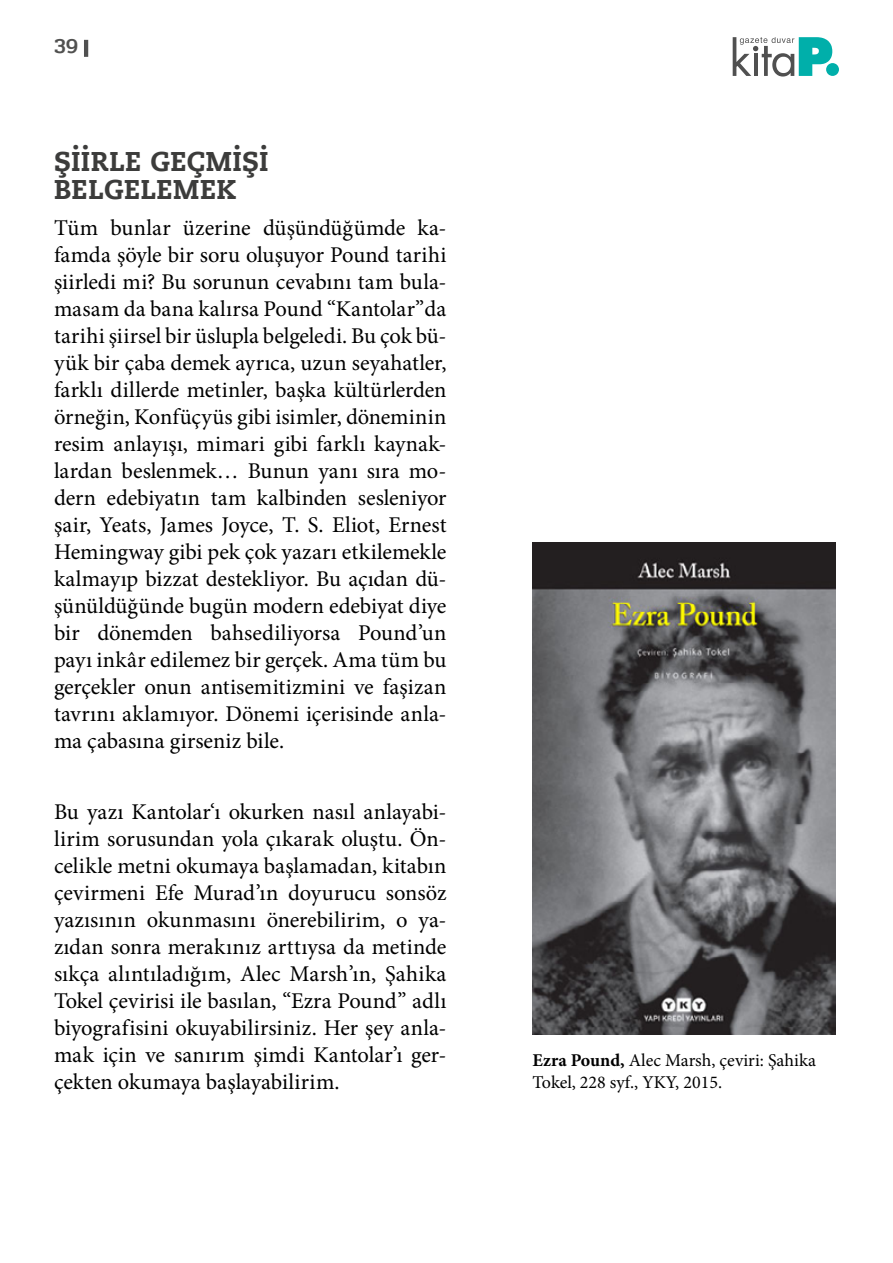
<style>
.page{position:relative;width:893px;height:1263px;background:#fff}
.page>*{position:absolute;margin:0;border:0;box-sizing:border-box;transform-origin:0 0}
.t1{font:700 27px/28.5px "Caecilia LT Std Roman";letter-spacing:.02em;color:#3c3c3b}
.t2{font:22.5px/27px "Minion Pro";color:#000;text-align:justify}
.t3{font:500 21px "Pridi";color:#515150}
.t4{font:18px/21.6px "Minion Pro";color:#000}
.s1{font-weight:700}
</style>
<div class="page">
<svg style="left:733px;top:37px;width:99px;height:40px"></svg>
<div style="left:826px;top:63px;width:13px;height:13px;background:#00afaa;border-radius:50%"></div>
<hr style="left:84px;top:40px;width:4px;height:17px;background:#505050">
<img style="left:533px;top:543px;width:303px;height:491px">
<p class="t3" style="left:54px;top:31px;width:26px">39</p>
<p class="t1" style="left:54px;top:147px;width:216px">ŞİİRLE GEÇMİŞİ<br>BELGELEMEK</p>
<p class="t2" style="left:54px;top:214px;width:394px">Tüm bunlar üzerine düşündüğümde ka&shy;famda şöyle bir soru oluşuyor Pound tarihi şiirledi mi? Bu sorunun cevabını tam bula&shy;masam da bana kalırsa Pound “Kantolar”da tarihi şiirsel bir üslupla belgeledi. Bu çok bü&shy;yük bir çaba demek ayrıca, uzun seyahatler, farklı dillerde metinler, başka kültürlerden örneğin, Konfüçyüs gibi isimler, döneminin resim anlayışı, mimari gibi farklı kaynak&shy;lardan beslenmek… Bunun yanı sıra mo&shy;dern edebiyatın tam kalbinden sesleniyor şair, Yeats, James Joyce, T. S. Eliot, Ernest Hemingway gibi pek çok yazarı etkilemekle kalmayıp bizzat destekliyor. Bu açıdan dü&shy;şünüldüğünde bugün modern edebiyat diye bir dönemden bahsediliyorsa Pound’un payı inkâr edilemez bir gerçek. Ama tüm bu gerçekler onun antisemitizmini ve faşizan tavrını aklamıyor. Dönemi içerisinde anla&shy;ma çabasına girseniz bile.</p>
<p class="t2" style="left:54px;top:798px;width:394px">Bu yazı Kantolar‘ı okurken nasıl anlayabi&shy;lirim sorusundan yola çıkarak oluştu. Ön&shy;celikle metni okumaya başlamadan, kitabın çevirmeni Efe Murad’ın doyurucu sonsöz yazısının okunmasını önerebilirim, o ya&shy;zıdan sonra merakınız arttıysa da metinde sıkça alıntıladığım, Alec Marsh’ın, Şahika Tokel çevirisi ile basılan, “Ezra Pound” adlı biyografisini okuyabilirsiniz. Her şey anla&shy;mak için ve sanırım şimdi Kantolar’ı ger&shy;çekten okumaya başlayabilirim.</p>
<p class="t4" style="left:533px;top:1050px;width:285px"><span class="s1">Ezra Pound,</span> Alec Marsh, çeviri: Şahika<br>Tokel, 228 syf., YKY, 2015.</p>
</div>
